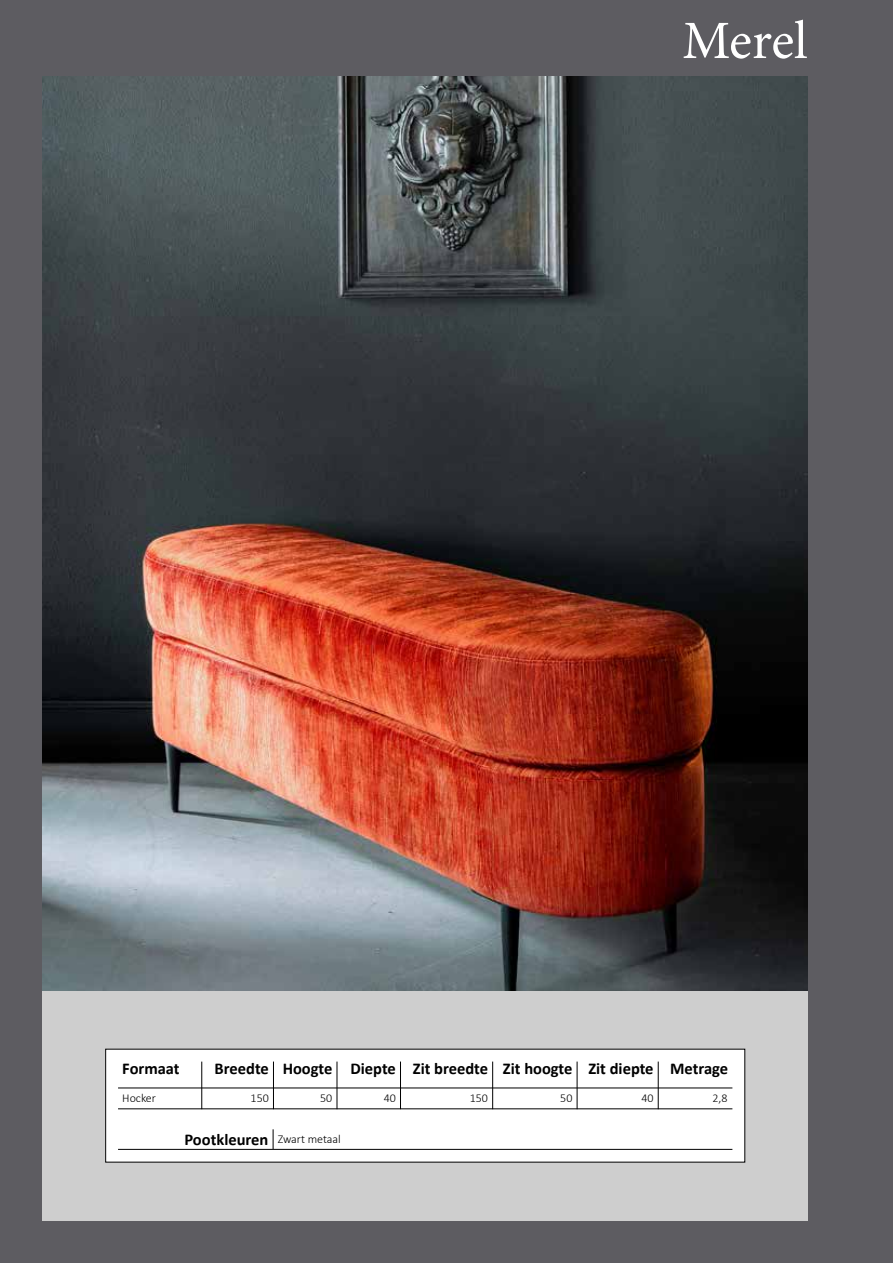
<style>
.page{position:relative;width:893px;height:1263px;background:#5d5c61}
.page>*{position:absolute;margin:0;border:0;box-sizing:border-box;transform-origin:0 0}
.t1{font:54px "Minion Pro";letter-spacing:-.01em;color:#fff}
.t2{font:700 16.5px "Calibri";color:#000}
.t3{font:300 12px "Calibri";color:#000}
.s1{font-weight:300;font-size:12px}
</style>
<div class="page">
<div style="left:43px;top:991px;width:765px;height:229px;background:#cecece"></div>
<div style="left:106px;top:1049px;width:639px;height:113px;background:#fff"></div>
<hr style="left:201px;top:1061px;width:1px;height:48px;background:#000">
<hr style="left:118px;top:1087px;width:614px;height:1px;background:#000">
<svg style="left:273px;top:1129px;width:1px;height:20px"></svg>
<hr style="left:118px;top:1149px;width:614px;height:1px;background:#000">
<hr style="left:273px;top:1061px;width:1px;height:48px;background:#000">
<hr style="left:337px;top:1061px;width:1px;height:48px;background:#000">
<hr style="left:400px;top:1061px;width:1px;height:48px;background:#000">
<hr style="left:492px;top:1061px;width:1px;height:48px;background:#000">
<hr style="left:577px;top:1061px;width:1px;height:48px;background:#000">
<hr style="left:658px;top:1061px;width:1px;height:48px;background:#000">
<hr style="left:118px;top:1108px;width:614px;height:1px;background:#000">
<img style="left:43px;top:77px;width:765px;height:914px">
<h1 class="t1" style="left:682px;top:5px;width:127px">Merel</h1>
<p class="t2" style="left:283px;top:1057px;width:447px">Hoogte Diepte Zit breedte Zit hoogte Zit diepte Metrage</p>
<p class="t2" style="left:122px;top:1057px;width:59px">Formaat</p>
<p class="t2" style="left:215px;top:1057px;width:56px">Breedte</p>
<p class="t3" style="left:122px;top:1090px;width:35px">Hocker</p>
<p class="t2" style="left:184px;top:1127px;width:158px">Pootkleuren <span class="s1">Zwart metaal</span></p>
<p class="t3" style="left:251px;top:1090px;width:20px">150</p>
<p class="t3" style="left:320px;top:1090px;width:14px">50</p>
<p class="t3" style="left:384px;top:1090px;width:14px">40</p>
<p class="t3" style="left:470px;top:1090px;width:20px">150</p>
<p class="t3" style="left:560px;top:1090px;width:14px">50</p>
<p class="t3" style="left:641px;top:1090px;width:14px">40</p>
<p class="t3" style="left:712px;top:1090px;width:17px">2,8</p>
</div>
